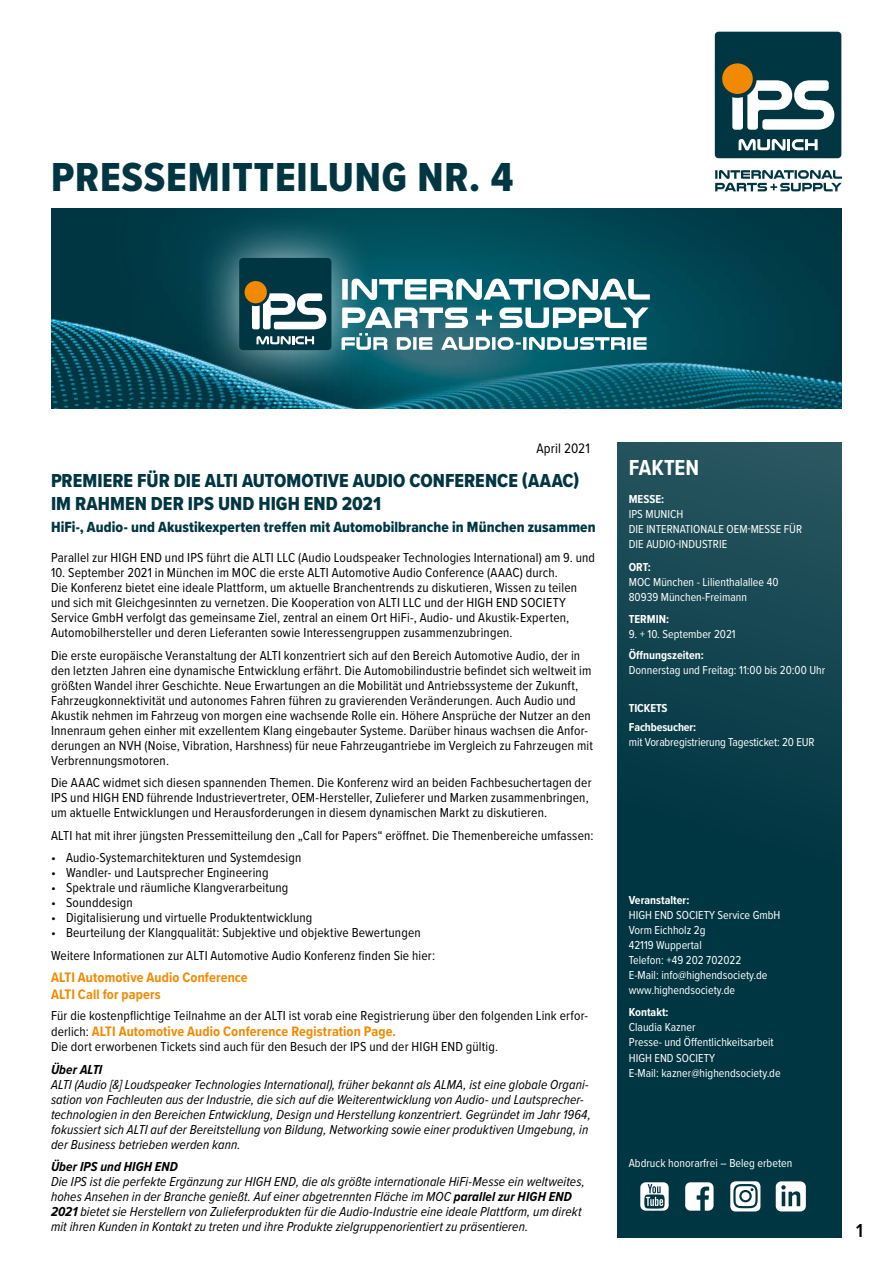
<style>
.page{position:relative;width:893px;height:1263px;background:#fff}
.page>*{position:absolute;margin:0;border:0;box-sizing:border-box;transform-origin:0 0}
.t1{font:42px "Proxima Nova Cond Extrabld";letter-spacing:.02em;color:#003642}
.t2{font:700 22.5px "Proxima Nova Cond";letter-spacing:.005em;color:#fff}
.t3{font:19.5px/22.5px "Proxima Nova Cond Extrabld";color:#003642}
.t4{font:600 19.5px "Proxima Nova Cond";color:#000}
.t5{font:15.3px "Proxima Nova Cond Extrabld";letter-spacing:.005em;color:#003642}
.t6{font:700 14.25px/16.5px "Proxima Nova Cond";letter-spacing:.01em;color:#f18a00}
.t7{font:14.25px "Proxima Nova Cond";letter-spacing:.01em;color:#000}
.t8{font:13.5px/15px "Proxima Nova Cond";letter-spacing:.01em;color:#000}
.t9{font:italic 13.5px/15px "Proxima Nova Cond";letter-spacing:.01em;color:#000}
.t10{font:italic 700 13.5px "Proxima Nova Cond";letter-spacing:.01em;color:#000}
.t11{font:12px/15px "Proxima Nova Cond";color:#fff}
.t12{font:700 12px/19.5px "Proxima Nova Cond";color:#fff}
.s1{font-weight:400;font-size:13.5px;color:#000}
.s2{font-weight:700}
</style>
<div class="page">
<div style="left:618px;top:442px;width:224px;height:795px;background:linear-gradient(to bottom,#1e4d58,#002e3b)"></div>
<svg style="left:640px;top:1182px;width:29px;height:29px"></svg>
<svg style="left:685px;top:1182px;width:28px;height:29px"></svg>
<svg style="left:776px;top:1181px;width:30px;height:30px"></svg>
<svg style="left:730px;top:1181px;width:30px;height:30px"></svg>
<img style="left:131px;top:209px;width:711px;height:200px">
<img style="left:51px;top:209px;width:80px;height:200px">
<div style="left:195px;top:213px;width:181px;height:182px;background:#fff;opacity:.75"></div>
<div style="left:239px;top:258px;width:92px;height:92px;background:#003642;border-radius:4px"></div>
<svg style="left:252px;top:293px;width:74px;height:36px"></svg>
<div style="left:245px;top:281px;width:22px;height:22px;background:#f18a00;border-radius:50%"></div>
<svg style="left:256px;top:336px;width:58px;height:8px"></svg>
<svg style="left:342px;top:307px;width:307px;height:43px"></svg>
<svg style="left:342px;top:279px;width:308px;height:21px"></svg>
<div style="left:715px;top:32px;width:126px;height:126px;background:#003642;border-radius:4px"></div>
<svg style="left:732px;top:80px;width:102px;height:50px"></svg>
<div style="left:722px;top:63px;width:31px;height:31px;background:#f18a00;border-radius:50%"></div>
<svg style="left:739px;top:139px;width:79px;height:11px"></svg>
<svg style="left:715px;top:170px;width:127px;height:21px"></svg>
<h1 class="t1" style="left:51px;top:146px;width:464px">PRESSEMITTEILUNG NR. 4</h1>
<p class="t7" style="left:536px;top:438px;width:55px">April 2021</p>
<h3 class="t3" style="left:51px;top:469px;width:530px">PREMIERE FÜR DIE ALTI AUTOMOTIVE AUDIO CONFERENCE (AAAC)<br>IM RAHMEN DER IPS UND HIGH END 2021</h3>
<p class="t5" style="left:51px;top:516px;width:546px">HiFi-, Audio- und Akustikexperten treffen mit Automobilbranche in München zusammen</p>
<p class="t8" style="left:51px;top:549px;width:546px">Parallel zur HIGH END und IPS führt die ALTI LLC (Audio Loudspeaker Technologies International) am 9. und</p>
<p class="t8" style="left:51px;top:564px;width:528px">10. September 2021 in München im MOC die erste ALTI Automotive Audio Conference (AAAC) durch.<br>Die Konferenz bietet eine ideale Plattform, um aktuelle Branchentrends zu diskutieren, Wissen zu teilen und sich mit Gleichgesinnten zu vernetzen. Die Kooperation von ALTI LLC und der HIGH END SOCIETY Service GmbH verfolgt das gemeinsame Ziel, zentral an einem Ort HiFi-, Audio- und Akustik-Experten, Automobilhersteller und deren Lieferanten sowie Interessengruppen zusammenzubringen.</p>
<p class="t8" style="left:51px;top:647px;width:544px">Die erste europäische Veranstaltung der ALTI konzentriert sich auf den Bereich Automotive Audio, der in den letzten Jahren eine dynamische Entwicklung erfährt. Die Automobilindustrie befindet sich weltweit im größten Wandel ihrer Geschichte. Neue Erwartungen an die Mobilität und Antriebssysteme der Zukunft, Fahrzeugkonnektivität und autonomes Fahren führen zu gravierenden Veränderungen. Auch Audio und Akustik nehmen im Fahrzeug von morgen eine wachsende Rolle ein. Höhere Ansprüche der Nutzer an den Innenraum gehen einher mit exzellentem Klang eingebauter Systeme. Darüber hinaus wachsen die Anfor&shy;derungen an NVH (Noise, Vibration, Harshness) für neue Fahrzeugantriebe im Vergleich zu Fahrzeugen mit Verbrennungsmotoren.</p>
<p class="t8" style="left:51px;top:774px;width:542px">Die AAAC widmet sich diesen spannenden Themen. Die Konferenz wird an beiden Fachbesuchertagen der<br>IPS und HIGH END führende Industrievertreter, OEM-Hersteller, Zulieferer und Marken zusammenbringen, um aktuelle Entwicklungen und Herausforderungen in diesem dynamischen Markt zu diskutieren.</p>
<p class="t8" style="left:51px;top:827px;width:544px">ALTI hat mit ihrer jüngsten Pressemitteilung den „Call for Papers“ eröffnet. Die Themenbereiche umfassen:</p>
<p class="t8" style="left:51px;top:849px;width:252px">• Audio-Systemarchitekturen und Systemdesign</p>
<p class="t8" style="left:51px;top:864px;width:219px">• Wandler- und Lautsprecher Engineering</p>
<p class="t8" style="left:51px;top:879px;width:239px">• Spektrale und räumliche Klangverarbeitung</p>
<p class="t8" style="left:51px;top:894px;width:83px">• Sounddesign</p>
<p class="t8" style="left:51px;top:909px;width:263px">• Digitalisierung und virtuelle Produktentwicklung</p>
<p class="t8" style="left:51px;top:921px;width:386px;line-height:22.5px">• Beurteilung der Klangqualität: Subjektive und objektive Bewertungen<br>Weitere Informationen zur ALTI Automotive Audio Konferenz finden Sie hier:</p>
<p class="t6" style="left:51px;top:969px;width:198px">ALTI Automotive Audio Conference<br>ALTI Call for papers</p>
<p class="t8" style="left:51px;top:1007px;width:538px">Für die kostenpflichtige Teilnahme an der ALTI ist vorab eine Registrierung über den folgenden Link erfor-</p>
<p class="t6" style="left:51px;top:1023px;width:347px"><span class="s1">derlich:</span> ALTI Automotive Audio Conference Registration Page.</p>
<p class="t8" style="left:51px;top:1038px;width:449px">Die dort erworbenen Tickets sind auch für den Besuch der IPS und der HIGH END gültig.</p>
<p class="t10" style="left:51px;top:1059px;width:53px">Über ALTI</p>
<p class="t9" style="left:51px;top:1076px;width:541px">ALTI (Audio [&amp;] Loudspeaker Technologies International), früher bekannt als ALMA, ist eine globale Organi&shy;sation von Fachleuten aus der Industrie, die sich auf die Weiterentwicklung von Audio- und Lautsprecher&shy;technologien in den Bereichen Entwicklung, Design und Herstellung konzentriert. Gegründet im Jahr 1964, fokussiert sich ALTI auf der Bereitstellung von Bildung, Networking sowie einer produktiven Umgebung, in der Business betrieben werden kann.</p>
<p class="t10" style="left:51px;top:1157px;width:128px">Über IPS und HIGH END</p>
<p class="t9" style="left:51px;top:1173px;width:535px">Die IPS ist die perfekte Ergänzung zur HIGH END, die als größte internationale HiFi-Messe ein weltweites, hohes Ansehen in der Branche genießt. Auf einer abgetrennten Fläche im MOC <span class="s2">parallel zur HIGH END 2021</span> bietet sie Herstellern von Zulieferprodukten für die Audio-Industrie eine ideale Plattform, um direkt mit ihren Kunden in Kontakt zu treten und ihre Produkte zielgruppenorientiert zu präsentieren.</p>
<h2 class="t2" style="left:629px;top:451px;width:72px">FAKTEN</h2>
<p class="t12" style="left:629px;top:489px;width:37px">MESSE:</p>
<p class="t11" style="left:629px;top:506px;width:175px">IPS MUNICH<br>DIE INTERNATIONALE OEM-MESSE FÜR<br>DIE AUDIO-INDUSTRIE</p>
<p class="t12" style="left:629px;top:557px;width:24px">ORT:</p>
<p class="t11" style="left:629px;top:574px;width:151px">MOC München - Lilienthalallee 40<br>80939 München-Freimann</p>
<p class="t12" style="left:629px;top:609px;width:42px">TERMIN:</p>
<p class="t11" style="left:629px;top:626px;width:108px">9. + 10. September 2021</p>
<p class="t12" style="left:629px;top:645px;width:77px">Öffnungszeiten:</p>
<p class="t11" style="left:629px;top:662px;width:198px">Donnerstag und Freitag: 11:00 bis 20:00 Uhr</p>
<p class="t12" style="left:629px;top:698px;width:69px">TICKETS<br>Fachbesucher:</p>
<p class="t11" style="left:629px;top:734px;width:187px">mit Vorabregistrierung Tagesticket: 20 EUR</p>
<p class="t12" style="left:629px;top:890px;width:62px">Veranstalter:</p>
<p class="t11" style="left:629px;top:907px;width:153px">HIGH END SOCIETY Service GmbH<br>Vorm Eichholz 2g<br>42119 Wuppertal<br>Telefon: +49 202 702022<br>E-Mail: info@highendsociety.de www.highendsociety.de</p>
<p class="t12" style="left:629px;top:1002px;width:41px">Kontakt:</p>
<p class="t11" style="left:629px;top:1019px;width:153px">Claudia Kazner<br>Presse- und Öffentlichkeitsarbeit<br>HIGH END SOCIETY<br>E-Mail: kazner@highendsociety.de</p>
<p class="t11" style="left:629px;top:1154px;width:165px">Abdruck honorarfrei – Beleg erbeten</p>
<h3 class="t4" style="left:856px;top:1216px;width:8px">1</h3>
</div>
